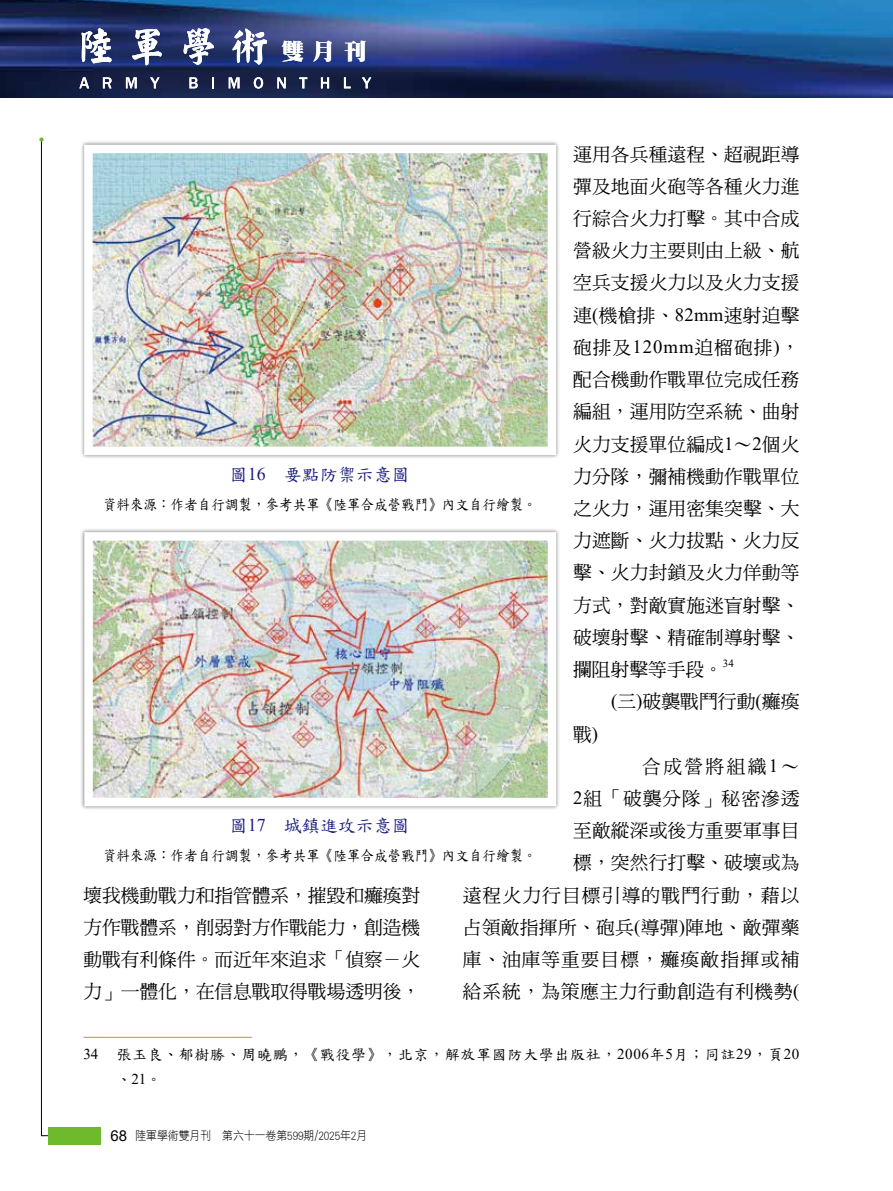
<style>
.page{position:relative;width:893px;height:1191px;background:#fff}
.page>*{position:absolute;margin:0;border:0;box-sizing:border-box;transform-origin:0 0}
.t1{font:22.5px "DF Ming W12 WIN BF";color:#fff}
.t2{font:18.75px/32.2px "DF Ming Md HK BF";letter-spacing:.01em;color:#000;text-align:justify}
.t3{font:18.75px/32.2px "DF Ming Md HK BF";letter-spacing:.035em;color:#000;text-align:right}
.t4{font:18px "DF Kai Shu SB Estd BF";color:#1b1c80}
.t5{font:15px "DF Kai Shu SB Estd BF";color:#000;scale:.9 1}
.t6{font:15px/24.2px "DF Kai Shu SB Estd BF";letter-spacing:.045em;color:#000}
.t7{font:12px "DF Hei Lt HKP BF";color:#000;scale:.9 1}
.t8{font:10.95px "Times New Roman";color:#000}
.s1{font-family:"Times New Roman"}
.s2{font-family:"Arial";font-size:15px}
</style>
<div class="page">
<img style="left:0;top:0;width:893px;height:97px">
<svg style="left:79px;top:77px;width:10px;height:11px"></svg>
<svg style="left:103px;top:77px;width:9px;height:11px"></svg>
<svg style="left:126px;top:77px;width:11px;height:11px"></svg>
<svg style="left:150px;top:77px;width:10px;height:11px"></svg>
<svg style="left:189px;top:77px;width:9px;height:11px"></svg>
<svg style="left:212px;top:77px;width:2px;height:11px"></svg>
<svg style="left:229px;top:77px;width:11px;height:11px"></svg>
<svg style="left:254px;top:77px;width:9px;height:12px"></svg>
<svg style="left:277px;top:77px;width:9px;height:11px"></svg>
<svg style="left:299px;top:77px;width:8px;height:11px"></svg>
<svg style="left:321px;top:77px;width:8px;height:11px"></svg>
<svg style="left:344px;top:77px;width:7px;height:11px"></svg>
<svg style="left:362px;top:77px;width:9px;height:11px"></svg>
<svg style="left:81px;top:28px;width:31px;height:35px"></svg>
<svg style="left:132px;top:29px;width:30px;height:37px"></svg>
<svg style="left:184px;top:28px;width:30px;height:37px"></svg>
<svg style="left:232px;top:29px;width:35px;height:36px"></svg>
<svg style="left:41px;top:142px;width:48px;height:994px"></svg>
<div style="left:48px;top:1127px;width:53px;height:17px;background:#6fba2c"></div>
<svg style="left:39px;top:137px;width:5px;height:5px"></svg>
<hr style="left:83px;top:1037px;width:169px;height:1px;background:#be9a11">
<div style="left:81px;top:528px;width:479px;height:282px;background:#000;opacity:.5"></div>
<img style="left:94px;top:542px;width:452px;height:254px">
<div style="left:84px;top:532px;width:472px;height:274px;border:9px solid #fff"></div>
<div style="left:80px;top:141px;width:480px;height:318px;background:#000;opacity:.5"></div>
<img style="left:94px;top:155px;width:452px;height:290px">
<div style="left:84px;top:145px;width:472px;height:310px;border:9px solid #fff"></div>
<p class="t1" style="left:282px;top:40px;width:87px">雙月刊</p>
<p class="t4" style="left:230px;top:465px;width:191px">圖<span class="s1">16</span>　要點防禦示意圖</p>
<p class="t5" style="left:103px;top:497px;width:484px">資料來源：作者自行調製，參考共軍《陸軍合成營戰鬥》內文自行繪製。</p>
<p class="t2" style="left:573px;top:138px;width:228px">運用各兵種遠程、超視距導彈及地面火砲等各種火力進行綜合火力打擊。其中合成營級火力主要則由上級、航空兵支援火力以及火力支援連<span class="s1">(</span>機槍排、<span class="s1">82mm</span>速射迫擊砲排及<span class="s1">120mm</span>迫榴砲排<span class="s1">)</span>，配合機動作戰單位完成任務編組，運用防空系統、曲射火力支援單位編成<span class="s1">1</span>～<span class="s1">2</span>個火力分隊，彌補機動作戰單位之火力，運用密集突擊、大力遮斷、火力拔點、火力反擊、火力封鎖及火力佯動等方式，對敵實施迷盲射擊、破壞射擊、精確制導射擊、攔阻射擊等手段。</p>
<p class="t8" style="left:723px;top:655px;width:12px">34</p>
<p class="t2" style="left:611px;top:685px;width:190px"><span class="s1">(</span>三<span class="s1">)</span>破襲戰鬥行動<span class="s1">(</span>癱瘓</p>
<p class="t2" style="left:573px;top:717px;width:26px">戰<span class="s1">)</span></p>
<p class="t3" style="left:463px;top:750px;width:338px">合成營將組織<span class="s1">1</span>～<br><span class="s1">2</span>組「破襲分隊」秘密滲透<br>至敵縱深或後方重要軍事目<br>標，突然行打擊、破壞或為<br>遠程火力行目標引導的戰鬥行動，藉以占領敵指揮所、砲兵<span class="s1">(</span>導彈<span class="s1">)</span>陣地、敵彈藥庫、油庫等重要目標，癱瘓敵指揮或補給系統，為策應主力行動創造有利機勢<span class="s1">(</span></p>
<p class="t4" style="left:230px;top:816px;width:191px">圖<span class="s1">17</span>　城鎮進攻示意圖</p>
<p class="t5" style="left:103px;top:848px;width:484px">資料來源：作者自行調製，參考共軍《陸軍合成營戰鬥》內文自行繪製。</p>
<p class="t2" style="left:83px;top:878px;width:338px">壞我機動戰力和指管體系，摧毀和癱瘓對方作戰體系，削弱對方作戰能力，創造機動戰有利條件。而近年來追求「偵察－火力」一體化，在信息戰取得戰場透明後，</p>
<p class="t6" style="left:116px;top:1042px;width:684px;text-indent:-33px"><span class="s1">34</span> 張玉良、郁樹勝、周曉鵬，《戰役學》，北京，解放軍國防大學出版社，<span class="s1">2006</span>年<span class="s1">5</span>月；同註<span class="s1">29</span>，頁<span class="s1">20</span>、<span class="s1">21</span>。</p>
<p class="t7" style="left:111px;top:1129px;width:287px"><span class="s2">68</span> 陸軍學術雙月刊　第六十一卷第599期/2025年2月</p>
</div>
